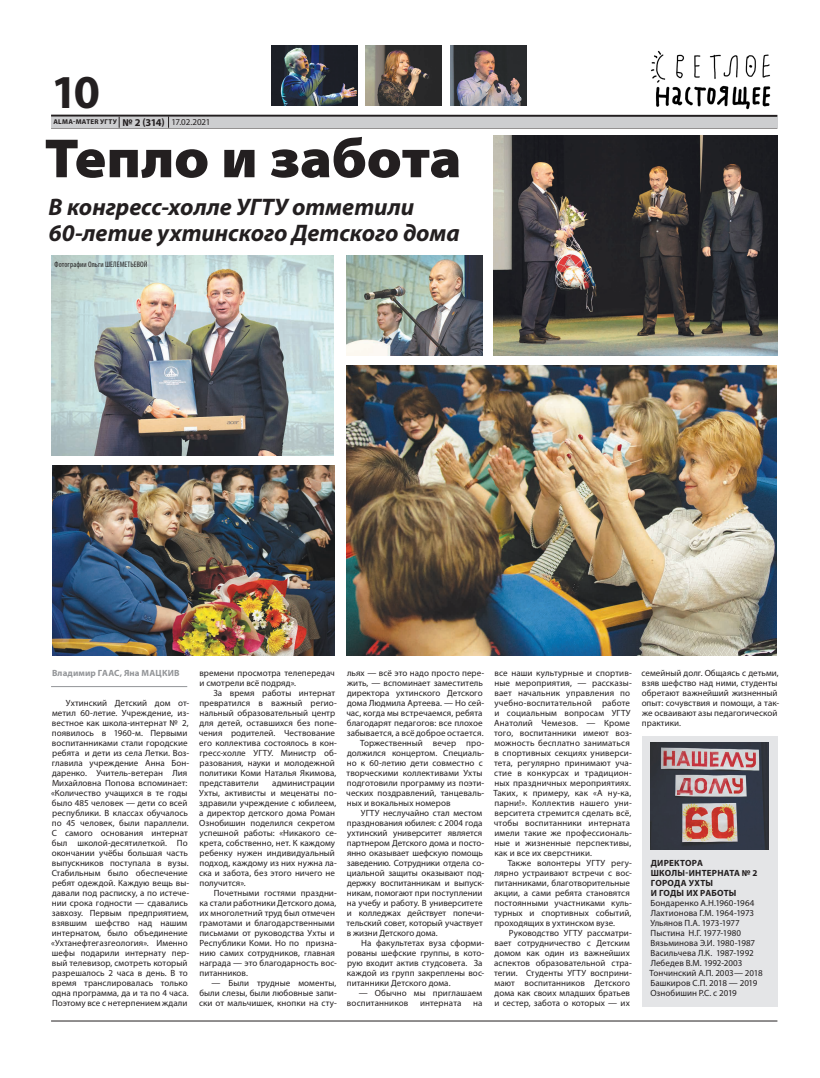
<style>
.page{position:relative;width:820px;height:1078px;background:#fff}
.page>*{position:absolute;margin:0;border:0;box-sizing:border-box;transform-origin:0 0}
.t1{font:900 semi-expanded 55.6px "Myriad Pro";letter-spacing:-.005em;color:#231f20}
.t2{font:700 47.4px "Myriad Pro";color:#231f20}
.t3{font:italic 700 24px/26px "Myriad Pro";letter-spacing:-.005em;color:#231f20}
.t4{font:9px/10px "Myriad Pro";letter-spacing:.005em;color:#231f20}
.t5{font:700 9px/10px "Myriad Pro";letter-spacing:.025em;color:#231f20}
.t6{font:700 9px "Myriad Pro";letter-spacing:.015em;color:#939598}
.t7{font:condensed 8px "Myriad Pro";letter-spacing:.01em;color:#231f20}
.t8{font:700 7px "Myriad Pro";letter-spacing:.04em;color:#231f20}
.s1{font-size:10.5px}
.s2{font-weight:400;font-size:9px}
</style>
<div class="page">
<hr style="left:51px;top:128px;width:726px;height:1px;background:#231f20">
<hr style="left:51px;top:115px;width:726px;height:2px;background:#231f20">
<div style="left:51px;top:117px;width:726px;height:11px;background:#cdced0"></div>
<svg style="left:168px;top:116px;width:1px;height:12px"></svg>
<hr style="left:51px;top:1020px;width:726px;height:1px;background:#231f20">
<img style="left:651px;top:50px;width:120px;height:60px">
<img style="left:346px;top:365px;width:430px;height:290px">
<img style="left:52px;top:465px;width:283px;height:190px">
<img style="left:51px;top:255px;width:283px;height:200px">
<img style="left:346px;top:255px;width:136px;height:100px">
<div style="left:641px;top:735px;width:136px;height:270px;background:#e4e5e7"></div>
<img style="left:650px;top:742px;width:118px;height:107px">
<img style="left:493px;top:135px;width:284px;height:220px">
<img style="left:271px;top:45px;width:86px;height:60px">
<img style="left:365px;top:45px;width:76px;height:60px">
<img style="left:450px;top:45px;width:76px;height:60px">
<hr style="left:51px;top:686px;width:136px;height:1px;background:#939598">
<h2 class="t2" style="left:51px;top:61px;width:50px">10</h2>
<p class="t8" style="left:53px;top:117px;width:158px">ALMA-MATER УГТУ <span class="s1">№ 2 (314)</span> <span class="s2">17.02.2021</span></p>
<h1 class="t1" style="left:44px;top:126px;width:418px">Тепло и забота</h1>
<h3 class="t3" style="left:48px;top:193px;width:412px">В конгресс-холле УГТУ отметили<br>60-летие ухтинского Детского дома</h3>
<p class="t7" style="left:54px;top:259px;width:94px">Фотографии Ольги ШЕЛЕМЕТЬЕВОЙ</p>
<p class="t6" style="left:52px;top:667px;width:129px">Владимир ГААС, Яна МАЦКИВ</p>
<p class="t4" style="left:51px;top:697px;width:140px;text-indent:15px">Ухтинский Детский дом от&shy;метил 60-летие. Учреждение, из&shy;вестное как школа-интернат № 2, появилось в 1960-м. Первыми воспитанниками стали городские ребята и дети из села Летки. Воз&shy;главила учреждение Анна Бон&shy;даренко. Учитель-ветеран Лия<br>Михайловна Попова вспоминает: «Количество учащихся в те годы было 485 человек — дети со всей республики. В классах обучалось по 45 человек, были параллели.<br>С самого основания интернат был школой-десятилеткой. По окончании учёбы большая часть выпускников поступала в вузы.<br>Стабильным было обеспечение ребят одеждой. Каждую вещь вы&shy;давали под расписку, а по истече&shy;нии срока годности — сдавались завхозу. Первым предприятием, взявшим шефство над нашим интернатом, было объединение «Ухтанефтегазгеология». Именно шефы подарили интернату пер&shy;вый телевизор, смотреть который разрешалось 2 часа в день. В то время транслировалась только одна программа, да и та по 4 часа.<br>Поэтому все с нетерпением ждали</p>
<p class="t4" style="left:199px;top:667px;width:137px">времени просмотра телепередач и смотрели всё подряд».</p>
<p class="t4" style="left:199px;top:687px;width:139px;text-indent:15px">За время работы интернат превратился в важный регио&shy;нальный образовательный центр для детей, оставшихся без попе&shy;чения родителей. Чествование его коллектива состоялось в кон&shy;гресс-холле УГТУ. Министр об&shy;разования, науки и молодежной политики Коми Наталья Якимова, представители</p>
<p class="t4" style="left:199px;top:777px;width:139px;text-indent:73px">администрации<br>Ухты, активисты и меценаты по&shy;здравили учреждение с юбилеем, а директор детского дома Роман<br>Ознобишин поделился секретом успешной работы: «Никакого се&shy;крета, собственно, нет. К каждому ребенку нужен индивидуальный подход, каждому из них нужна ла&shy;ска и забота, без этого ничего не получится».</p>
<p class="t4" style="left:199px;top:887px;width:139px;text-indent:14px">Почетными гостями праздни&shy;ка стали работники Детского дома, их многолетний труд был отмечен грамотами и благодарственными письмами от руководства Ухты и<br>Республики Коми. Но по призна&shy;нию самих сотрудников, главная награда — это благодарность вос&shy;питанников.</p>
<p class="t4" style="left:199px;top:977px;width:139px;text-align:justify;text-indent:12px">— Были трудные моменты, были слезы, были любовные запи&shy;ски от мальчишек, кнопки на сту-</p>
<p class="t4" style="left:347px;top:667px;width:139px">льях — всё это надо просто пере-</p>
<p class="t4" style="left:347px;top:677px;width:137px">жить, — вспоминает заместитель</p>
<p class="t4" style="left:347px;top:687px;width:137px">директора ухтинского Детского</p>
<p class="t4" style="left:347px;top:697px;width:139px">дома Людмила Артеева. — Но сей-</p>
<p class="t4" style="left:346px;top:707px;width:138px">час, когда мы встречаемся, ребята</p>
<p class="t4" style="left:347px;top:717px;width:137px">благодарят педагогов: все плохое</p>
<p class="t4" style="left:346px;top:727px;width:138px">забывается, а всё доброе остается.</p>
<p class="t4" style="left:360px;top:737px;width:126px">Торжественный вечер про-</p>
<p class="t4" style="left:347px;top:747px;width:139px">должился концертом. Специаль-</p>
<p class="t4" style="left:347px;top:757px;width:137px">но к 60-летию дети совместно с</p>
<p class="t4" style="left:346px;top:767px;width:137px">творческими коллективами Ухты</p>
<p class="t4" style="left:347px;top:777px;width:139px">подготовили программу из поэти-</p>
<p class="t4" style="left:346px;top:787px;width:139px">ческих поздравлений, танцеваль-</p>
<p class="t4" style="left:347px;top:797px;width:105px">ных и вокальных номеров</p>
<p class="t4" style="left:361px;top:807px;width:123px">УГТУ неслучайно стал местом</p>
<p class="t4" style="left:347px;top:817px;width:137px">празднования юбилея: с 2004 года</p>
<p class="t4" style="left:347px;top:827px;width:137px">ухтинский университет является</p>
<p class="t4" style="left:347px;top:837px;width:139px">партнером Детского дома и посто-</p>
<p class="t4" style="left:347px;top:847px;width:137px">янно оказывает шефскую помощь</p>
<p class="t4" style="left:346px;top:857px;width:139px">заведению. Сотрудники отдела со-</p>
<p class="t4" style="left:347px;top:867px;width:139px">циальной защиты оказывают под-</p>
<p class="t4" style="left:347px;top:877px;width:139px">держку воспитанникам и выпуск-</p>
<p class="t4" style="left:347px;top:887px;width:137px">никам, помогают при поступлении</p>
<p class="t4" style="left:347px;top:897px;width:137px">на учебу и работу. В университете</p>
<p class="t4" style="left:347px;top:907px;width:139px">и колледжах действует попечи-</p>
<p class="t4" style="left:346px;top:917px;width:138px">тельский совет, который участвует</p>
<p class="t4" style="left:347px;top:927px;width:92px">в жизни Детского дома.</p>
<p class="t4" style="left:361px;top:937px;width:125px">На факультетах вуза сформи-</p>
<p class="t4" style="left:347px;top:947px;width:139px">рованы шефские группы, в кото-</p>
<p class="t4" style="left:347px;top:957px;width:137px">рую входит актив студсовета. За</p>
<p class="t4" style="left:347px;top:967px;width:139px">каждой из групп закреплены вос-</p>
<p class="t4" style="left:347px;top:977px;width:105px">питанники Детского дома.</p>
<p class="t4" style="left:347px;top:987px;width:137px;text-indent:12px">— Обычно мы приглашаем воспитанников</p>
<p class="t4" style="left:420px;top:997px;width:43px">интерната</p>
<p class="t4" style="left:473px;top:997px;width:11px">на</p>
<p class="t4" style="left:493px;top:667px;width:140px">все наши культурные и спортив&shy;ные мероприятия, — рассказы&shy;вает начальник управления по учебно-воспитательной работе и социальным вопросам УГТУ<br>Анатолий Чемезов. — Кроме того, воспитанники имеют воз&shy;можность бесплатно заниматься в спортивных секциях универси&shy;тета, регулярно принимают уча&shy;стие в конкурсах и традицион&shy;ных праздничных мероприятиях.<br>Таких, к примеру, как «А ну-ка, парни!». Коллектив нашего уни&shy;верситета стремится сделать всё, чтобы воспитанники интерната имели такие же профессиональ&shy;ные и жизненные перспективы, как и все их сверстники.</p>
<p class="t4" style="left:494px;top:857px;width:139px;text-indent:14px">Также волонтеры УГТУ регу&shy;лярно устраивают встречи с вос&shy;питанниками, благотворительные акции, а сами ребята становятся постоянными участниками куль&shy;турных и спортивных событий, проходящих в ухтинском вузе.</p>
<p class="t4" style="left:494px;top:927px;width:139px;text-indent:15px">Руководство УГТУ рассматри&shy;вает сотрудничество с Детским домом как один из важнейших аспектов образовательной стра&shy;тегии. Студенты УГТУ восприни&shy;мают воспитанников Детского дома как своих младших братьев и сестер, забота о которых — их</p>
<p class="t4" style="left:641px;top:667px;width:139px">семейный долг. Общаясь с детьми, взяв шефство над ними, студенты обретают важнейший жизненный опыт: сочувствия и помощи, а так&shy;же осваивают азы педагогической практики.</p>
<p class="t5" style="left:650px;top:857px;width:108px">ДИРЕКТОРА<br>ШКОЛЫ-ИНТЕРНАТА № 2<br>ГОРОДА УХТЫ<br>И ГОДЫ ИХ РАБОТЫ</p>
<p class="t4" style="left:649px;top:897px;width:114px">Бондаренко А.Н.1960-1964<br>Лахтионова Г.М. 1964-1973<br>Ульянов П.А. 1973-1977<br>Пыстина Н.Г. 1977-1980<br>Вязьминова Э.И. 1980-1987<br>Васильчева Л.К. 1987-1992<br>Лебедев В.М. 1992-2003<br>Тончинский А.П. 2003— 2018<br>Башкиров С.П. 2018 — 2019<br>Ознобишин Р.С. с 2019</p>
</div>
